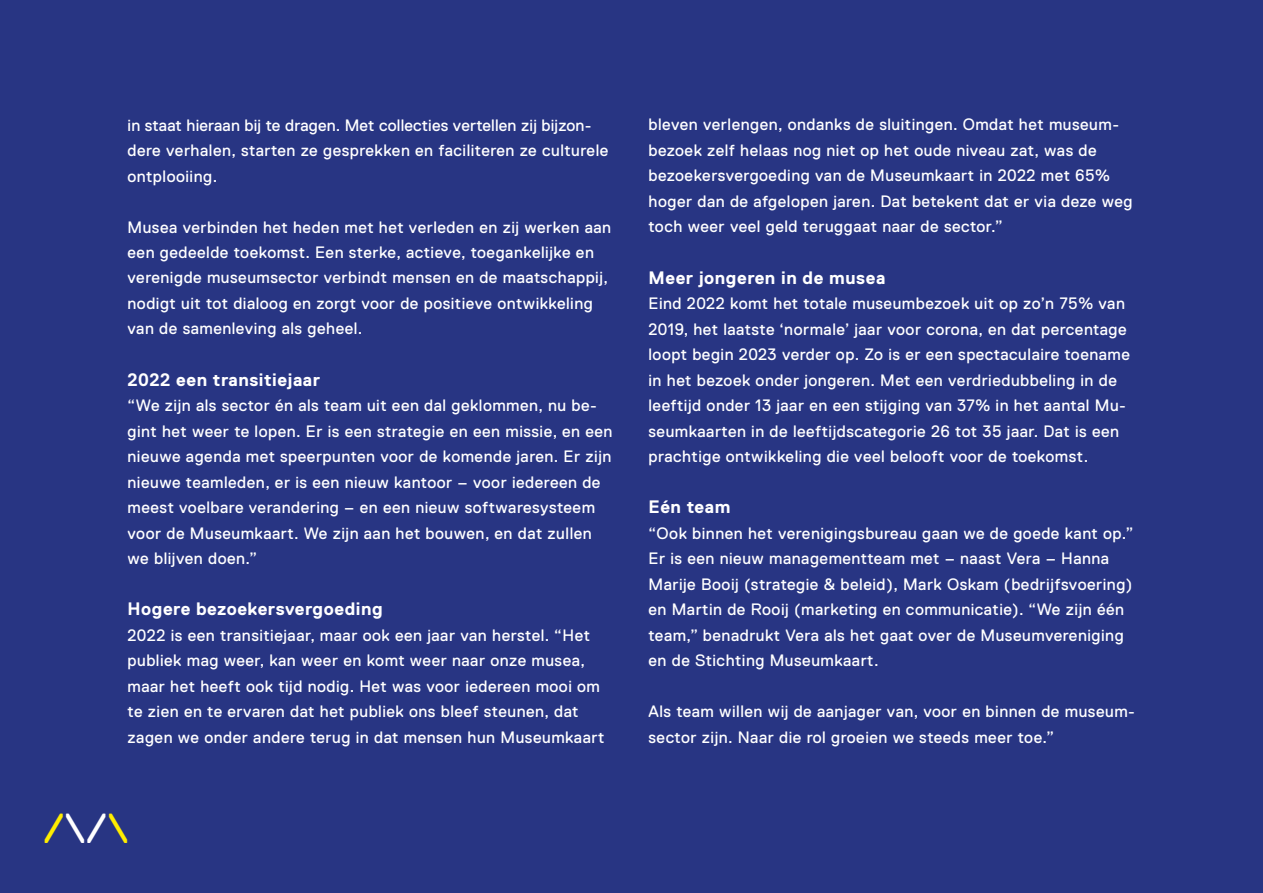
<style>
.page{position:relative;width:1263px;height:893px;background:#283583}
.page>*{position:absolute;margin:0;border:0;box-sizing:border-box;transform-origin:0 0}
.t1{font:42px "Replica Std";color:#ffed00}
.t2{font:700 18px "Replica Std";letter-spacing:.03em;color:#fff}
.t3{font:16.5px/25.5px "Replica Std";letter-spacing:.03em;color:#fff}
.t4{font:16.5px/25.5px "Replica Std";letter-spacing:.01em;color:#fff}
.s1{color:#fff}
</style>
<div class="page">
<p class="t4" style="left:128px;top:112px;width:482px">in staat hieraan bij te dragen. Met collecties vertellen zij bijzon&shy;dere verhalen, starten ze gesprekken en faciliteren ze culturele ontplooiing.</p>
<p class="t3" style="left:128px;top:214px;width:485px">Musea verbinden het heden met het verleden en zij werken aan een gedeelde toekomst. Een sterke, actieve, toegankelijke en verenigde museumsector verbindt mensen en de maatschappij, nodigt uit tot dialoog en zorgt voor de positieve ontwikkeling van de samenleving als geheel.</p>
<p class="t2" style="left:128px;top:369px;width:194px">2022 een transitiejaar</p>
<p class="t3" style="left:128px;top:393px;width:486px">“We zijn als sector én als team uit een dal geklommen, nu be&shy;gint het weer te lopen. Er is een strategie en een missie, en een nieuwe agenda met speerpunten voor de komende jaren. Er zijn nieuwe teamleden, er is een nieuw kantoor – voor iedereen de meest voelbare verandering – en een nieuw softwaresysteem voor de Museumkaart. We zijn aan het bouwen, en dat zullen we blijven doen.”</p>
<p class="t2" style="left:128px;top:599px;width:257px">Hogere bezoekersvergoeding</p>
<p class="t3" style="left:128px;top:622px;width:478px">2022 is een transitiejaar, maar ook een jaar van herstel. “Het publiek mag weer, kan weer en komt weer naar onze musea, maar het heeft ook tijd nodig. Het was voor iedereen mooi om te zien en te ervaren dat het publiek ons bleef steunen, dat zagen we onder andere terug in dat mensen hun Museumkaart</p>
<h1 class="t1" style="left:43px;top:806px;width:87px">/<span class="s1">\/</span>\</h1>
<p class="t3" style="left:648px;top:112px;width:486px">bleven verlengen, ondanks de sluitingen. Omdat het museum&shy;bezoek zelf helaas nog niet op het oude niveau zat, was de bezoekersvergoeding van de Museumkaart in 2022 met 65% hoger dan de afgelopen jaren. Dat betekent dat er via deze weg toch weer veel geld teruggaat naar de sector.”</p>
<p class="t2" style="left:648px;top:267px;width:238px">Meer jongeren in de musea</p>
<p class="t3" style="left:648px;top:291px;width:483px">Eind 2022 komt het totale museumbezoek uit op zo’n 75% van 2019, het laatste ‘normale’ jaar voor corona, en dat percentage loopt begin 2023 verder op. Zo is er een spectaculaire toename in het bezoek onder jongeren. Met een verdriedubbeling in de leeftijd onder 13 jaar en een stijging van 37% in het aantal Mu&shy;seumkaarten in de leeftijdscategorie 26 tot 35 jaar. Dat is een prachtige ontwikkeling die veel belooft voor de toekomst.</p>
<p class="t2" style="left:648px;top:497px;width:83px">Eén team</p>
<p class="t3" style="left:648px;top:520px;width:486px">“Ook binnen het verenigingsbureau gaan we de goede kant op.” Er is een nieuw managementteam met – naast Vera – Hanna Marije Booij (strategie &amp; beleid), Mark Oskam (bedrijfsvoering) en Martin de Rooij (marketing en communicatie). “We zijn één team,” benadrukt Vera als het gaat over de Museumvereniging en de Stichting Museumkaart.</p>
<p class="t3" style="left:648px;top:699px;width:488px">Als team willen wij de aanjager van, voor en binnen de museum&shy;sector zijn. Naar die rol groeien we steeds meer toe.”</p>
</div>
